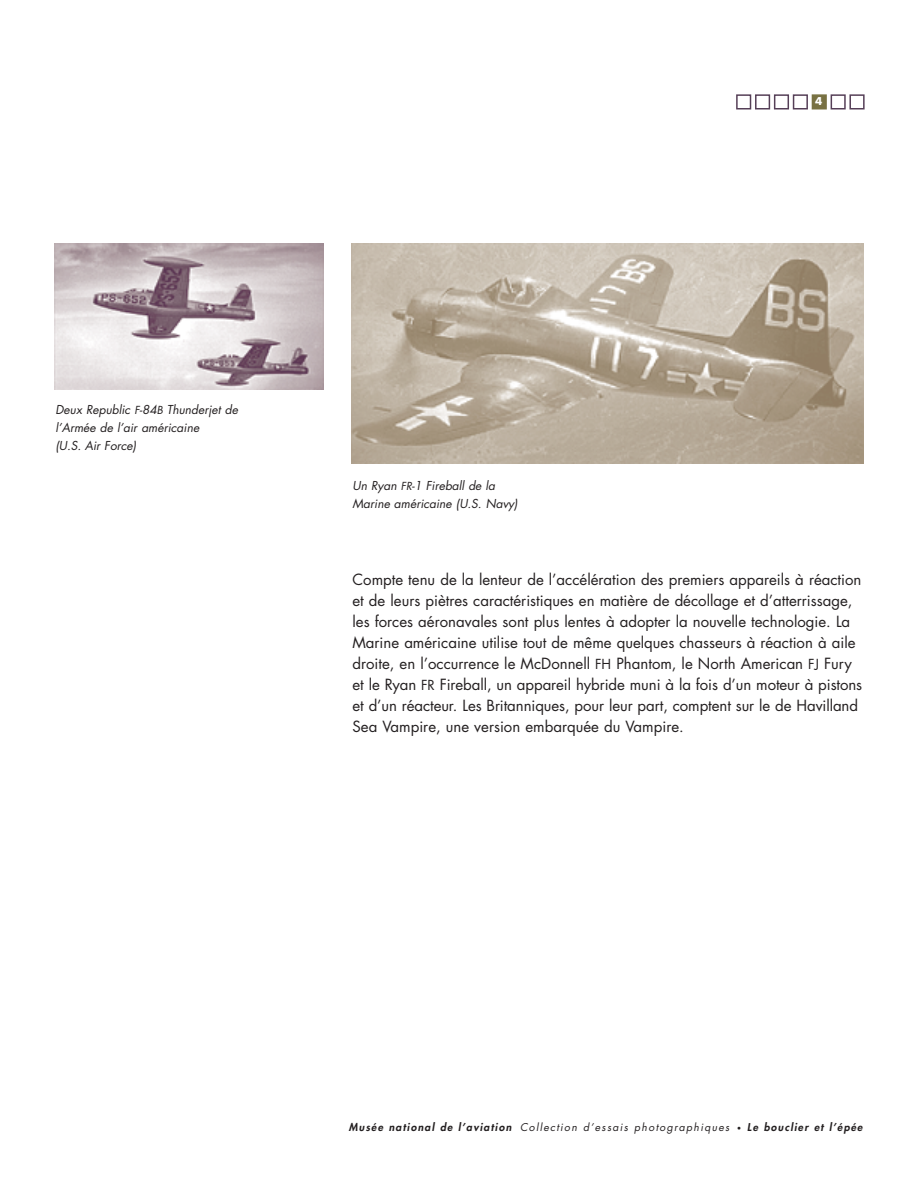
<style>
.page{position:relative;width:918px;height:1188px;background:#fff}
.page>*{position:absolute;margin:0;border:0;box-sizing:border-box;transform-origin:0 0}
.t1{font:15px/21px "Futura";color:#231f20}
.t2{font:italic 12px/18px "Futura";color:#231f20}
.t3{font:italic 800 10.5px "Futura";color:#231f20}
.t4{font:700 10.5px "Futura";color:#fff}
.s1{font-size:10.8px}
.s2{font-size:13.5px}
.s3{font-weight:400}
.s4{font-weight:300;font-style:normal;font-size:7.5px}
</style>
<div class="page">
<svg style="left:736px;top:94px;width:72px;height:16px"></svg>
<div style="left:812px;top:94px;width:15px;height:16px;background:#787142;border:2px solid #787142"></div>
<svg style="left:830px;top:94px;width:35px;height:16px"></svg>
<img style="left:351px;top:243px;width:513px;height:221px">
<img style="left:54px;top:243px;width:270px;height:146px">
<p class="t4" style="left:815px;top:96px;width:9px">4</p>
<p class="t2" style="left:55px;top:402px;width:186px">Deux Republic <span class="s1">F</span>-84<span class="s1">B</span> Thunderjet de l’Armée de l’air américaine<br>(U.S. Air Force)</p>
<p class="t2" style="left:352px;top:477px;width:169px">Un Ryan <span class="s1">FR</span>-1 Fireball de la<br>Marine américaine (U.S. Navy)</p>
<p class="t1" style="left:352px;top:571px;width:511px">Compte tenu de la lenteur de l’accélération des premiers appareils à réaction et de leurs piètres caractéristiques en matière de décollage et d’atterrissage, les forces aéronavales sont plus lentes à adopter la nouvelle technologie. La Marine américaine utilise tout de même quelques chasseurs à réaction à aile droite, en l’occurrence le McDonnell <span class="s2">FH</span> Phantom, le North American <span class="s2">FJ</span> Fury et le Ryan <span class="s2">FR</span> Fireball, un appareil hybride muni à la fois d’un moteur à pistons et d’un réacteur. Les Britanniques, pour leur part, comptent sur le de Havilland Sea Vampire, une version embarquée du Vampire.</p>
<p class="t3" style="left:349px;top:1122px;width:517px">Musée national de l’aviation <span class="s3">Collection d’essais photographiques</span> <span class="s4">•</span> Le bouclier et l’épée</p>
</div>
